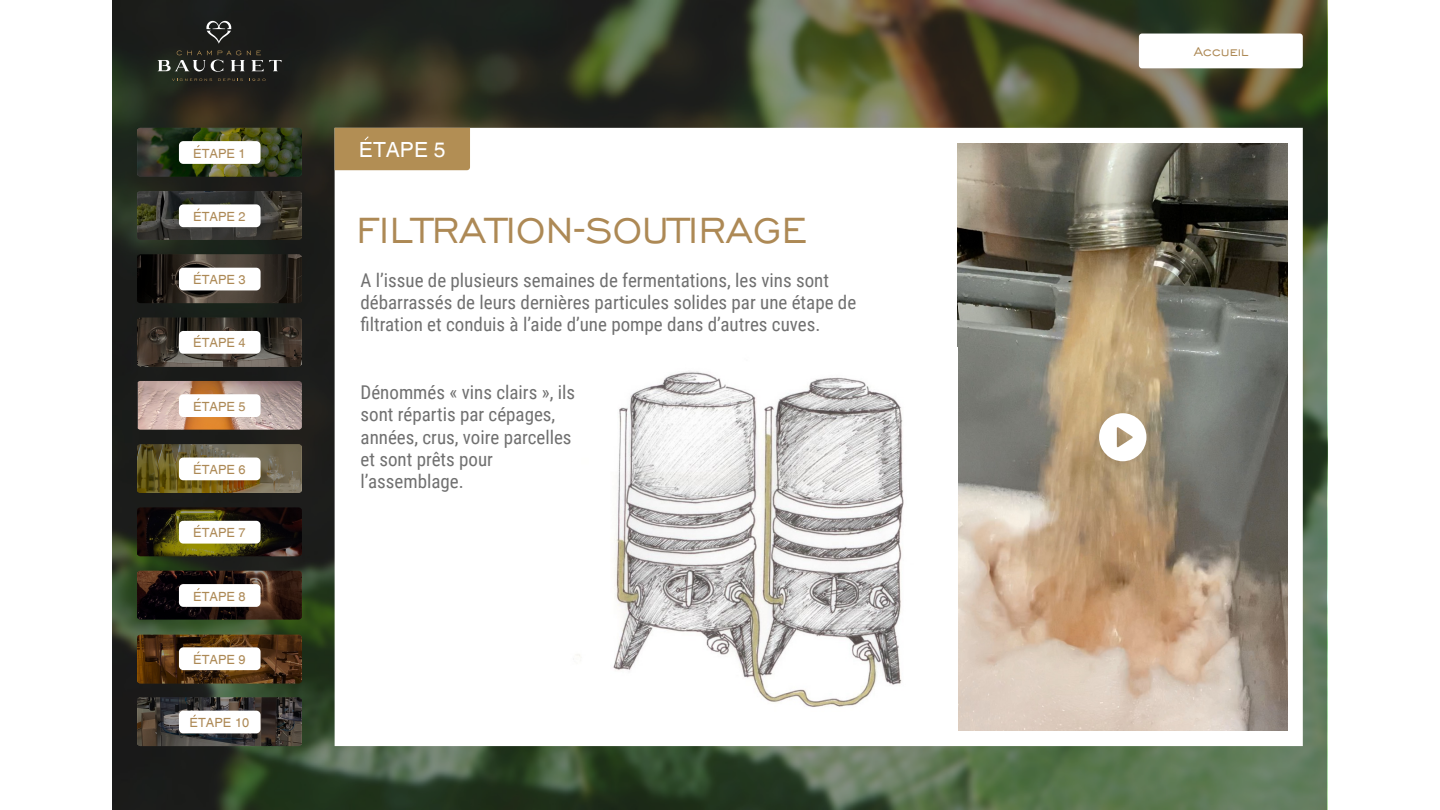
<style>
.page{position:relative;width:1440px;height:810px;background:#fff}
.page>*{position:absolute;margin:0;border:0;box-sizing:border-box;transform-origin:0 0}
.t1{font:47.47px "Chisel Normal";color:#ad8955}
.t2{font:20.85px "Helios";color:#fff}
.t3{font:18.98px/22.1px "Roboto Condensed";color:#707070}
.t4{font:16.42px "Chisel Normal";color:#ad8955}
.t5{font:12.67px "Helios";color:#ad8955}
</style>
<div class="page">
<div style="left:112px;top:0;width:1216px;height:810px;background:#000;opacity:.44"></div>
<div style="left:336px;top:129px;width:966px;height:616px;background:#fff"></div>
<div style="left:335px;top:128px;width:135px;height:42px;background:#b28e54"></div>
<svg style="left:157px;top:50px;width:125px;height:22px;background:#3e3f3a"></svg>
<svg style="left:172px;top:78px;width:40px;height:3px"></svg>
<svg style="left:218px;top:78px;width:25px;height:3px"></svg>
<svg style="left:249px;top:79px;width:17px;height:2px"></svg>
<svg style="left:206px;top:21px;width:25px;height:23px"></svg>
<svg style="left:137px;top:444px;width:165px;height:49px"></svg>
<svg style="left:137px;top:508px;width:165px;height:48px"></svg>
<svg style="left:137px;top:571px;width:165px;height:49px"></svg>
<svg style="left:137px;top:635px;width:165px;height:48px"></svg>
<svg style="left:137px;top:697px;width:165px;height:49px"></svg>
<svg style="left:137px;top:381px;width:165px;height:49px"></svg>
<svg style="left:137px;top:128px;width:165px;height:49px"></svg>
<svg style="left:137px;top:191px;width:165px;height:49px"></svg>
<svg style="left:137px;top:254px;width:165px;height:49px"></svg>
<svg style="left:137px;top:318px;width:165px;height:48px"></svg>
<svg style="left:1139px;top:34px;width:164px;height:34px"></svg>
<svg style="left:957px;top:143px;width:331px;height:588px;background:#968a78"></svg>
<svg style="left:1099px;top:413px;width:47px;height:48px"></svg>
<svg style="left:577px;top:371px;width:327px;height:336px"></svg>
<p class="t5" style="left:193px;top:146px;width:54px">ETAPE 1</p>
<p class="t5" style="left:193px;top:209px;width:54px">ETAPE 2</p>
<p class="t5" style="left:193px;top:272px;width:54px">ETAPE 3</p>
<p class="t5" style="left:193px;top:336px;width:54px">ETAPE 4</p>
<p class="t5" style="left:193px;top:399px;width:54px">ETAPE 5</p>
<p class="t5" style="left:193px;top:462px;width:54px">ETAPE 6</p>
<p class="t5" style="left:193px;top:526px;width:54px">ETAPE 7</p>
<p class="t5" style="left:193px;top:589px;width:54px">ETAPE 8</p>
<p class="t5" style="left:193px;top:652px;width:54px">ETAPE 9</p>
<p class="t5" style="left:190px;top:715px;width:61px">ETAPE 10</p>
<p class="t2" style="left:359px;top:138px;width:88px">ETAPE 5</p>
<h1 class="t1" style="left:356px;top:200px;width:452px">FILTRATION-SOUTIRAGE</h1>
<p class="t3" style="left:361px;top:268px;width:497px">A l’issue de plusieurs semaines de fermentations, les vins sont débarrassés de leurs dernières particules solides par une étape de filtration et conduis à l’aide d’une pompe dans d’autres cuves.</p>
<p class="t3" style="left:361px;top:381px;width:216px">Dénommés « vins clairs », ils sont répartis par cépages, années, crus, voire parcelles et sont prêts pour l’assemblage.</p>
<p class="t4" style="left:1194px;top:41px;width:56px">Accueil</p>
</div>
